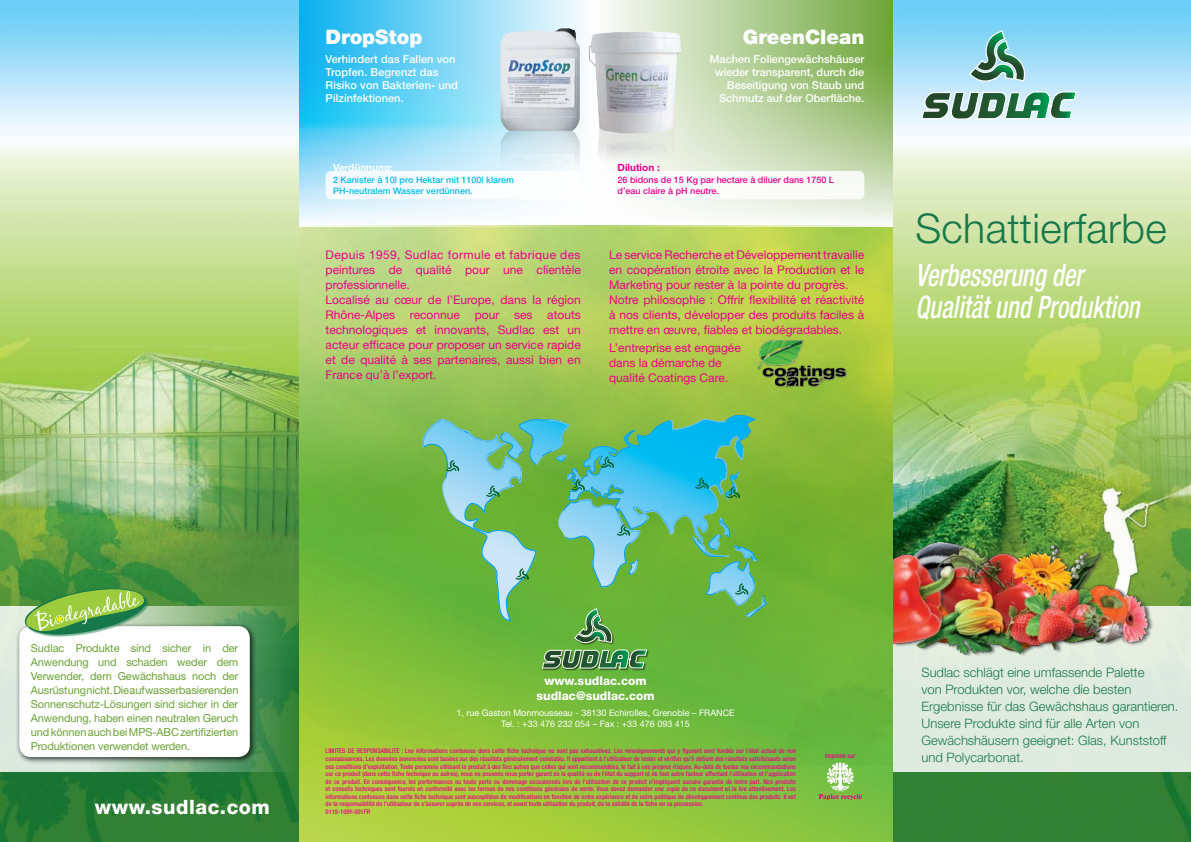
<style>
.page{position:relative;width:1191px;height:842px;background:#fff}
.page>*{position:absolute;margin:0;border:0;box-sizing:border-box;transform-origin:0 0}
.t1{font:300 41px "Helvetica Neue";letter-spacing:.01em;color:#16784a}
.t2{font:italic 500 condensed 31px/32px "Helvetica Neue";color:#fff;scale:.8 1}
.t3{font:900 20px "Helvetica Neue";color:#fff}
.t4{font:800 19.8px "Helvetica Neue";letter-spacing:.025em;color:#fff}
.t5{font:300 13px/17px "Helvetica Neue";color:#16784a}
.t6{font:12px/15px "Helvetica Neue";color:#ec008c}
.t7{font:800 12px/14.4px "Helvetica Neue";color:#fff;text-align:center}
.t8{font:11px/14px "Helvetica Neue";letter-spacing:-.01em;color:#6aa335;text-align:justify}
.t9{font:500 11px/13.2px "Helvetica Neue";color:#fff}
.t10{font:700 10px "Helvetica Neue";color:#fff}
.t11{font:700 10px "Helvetica Neue";color:#ec008c}
.t12{font:9px/10.8px "Helvetica Neue";color:#fff;text-align:center}
.t13{font:500 9px/10.8px "Helvetica Neue";color:#00bcf2}
.t14{font:500 9px/10.8px "Helvetica Neue";color:#ec008c}
.t15{font:500 condensed 6.5px "Helvetica Neue";letter-spacing:.005em;color:#ec008c}
.t16{font:500 condensed 6.4px/7.5px "Helvetica Neue";letter-spacing:.005em;color:#ec008c}
</style>
<div class="page">
<svg style="left:298px;top:766px;width:595px;height:76px;background:#9acb3e"></svg>
<img style="left:298px;top:226px;width:595px;height:540px">
<svg style="left:594px;top:0;width:299px;height:226px;background:#bcd4a4"></svg>
<svg style="left:298px;top:0;width:296px;height:226px;background:#88daf7"></svg>
<img style="left:0;top:0;width:298px;height:842px">
<img style="left:893px;top:0;width:298px;height:842px">
<img style="left:588px;top:133px;width:93px;height:91px">
<img style="left:500px;top:28px;width:80px;height:206px">
<svg style="left:419px;top:415px;width:348px;height:254px;background:#67b870"></svg>
<div style="left:326px;top:171px;width:254px;height:28px;background:#fff;border-radius:6px"></div>
<div style="left:610px;top:171px;width:254px;height:28px;background:#fff;border-radius:6px"></div>
<img style="left:757px;top:341px;width:89px;height:47px">
<svg style="left:818px;top:762px;width:44px;height:38px;background:#9ac373"></svg>
<img style="left:588px;top:32px;width:93px;height:101px">
<svg style="left:0;top:607px;width:299px;height:165px;background:#75ab7b"></svg>
<div style="left:16px;top:623px;width:241px;height:141px;background:#000;opacity:.75"></div>
<div style="left:19px;top:626px;width:231px;height:131px;background:#fff;border-radius:12px"></div>
<svg style="left:22px;top:584px;width:129px;height:53px;background:#83b86b"></svg>
<div style="left:893px;top:607px;width:298px;height:165px;background:#dfebdf"></div>
<svg style="left:921px;top:91px;width:155px;height:29px;background:#7aa592"></svg>
<svg style="left:968px;top:30px;width:57px;height:54px;background:#7bb7b8"></svg>
<div style="left:893px;top:541px;width:264px;height:117px;background:#414142;opacity:.75"></div>
<img style="left:893px;top:543px;width:258px;height:112px">
<h3 class="t3" style="left:326px;top:25px;width:98px">DropStop</h3>
<h3 class="t9" style="left:326px;top:52px;width:134px">Verhindert das Fallen von<br>Tropfen. Begrenzt das<br>Risiko von Bakterien- und<br>Pilzinfektionen.</h3>
<h3 class="t3" style="left:743px;top:25px;width:123px">GreenClean</h3>
<h3 class="t9" style="left:710px;top:52px;width:156px;text-align:right">Machen Foliengewächshäuser wieder transparent, durch die<br>Beseitigung von Staub und<br>Schmutz auf der Oberfläche.</h3>
<h3 class="t10" style="left:333px;top:161px;width:61px">Verdünnung:</h3>
<h3 class="t11" style="left:617px;top:161px;width:44px">Dilution :</h3>
<h3 class="t13" style="left:333px;top:175px;width:182px">2 Kanister à 10l pro Hektar mit 1100l klarem<br>PH-neutralem Wasser verdünnen.</h3>
<h3 class="t14" style="left:617px;top:175px;width:218px">26 bidons de 15 Kg par hectare à diluer dans 1750 L d’eau claire à pH neutre.</h3>
<p class="t6" style="left:326px;top:247px;width:257px">Depuis 1959, Sudlac formule et fabrique des peintures de qualité pour une clientèle professionnelle.<br>Localisé au cœur de l’Europe, dans la région Rhône-Alpes reconnue pour ses atouts technologiques et innovants, Sudlac est un acteur efficace pour proposer un service rapide et de qualité à ses partenaires, aussi bien en France qu’à l’export.</p>
<p class="t6" style="left:609px;top:247px;width:257px">Le service Recherche et Développement travaille en coopération étroite avec la Production et le Marketing pour rester à la pointe du progrès.<br>Notre philosophie : Offrir flexibilité et réactivité à nos clients, développer des produits faciles à mettre en œuvre, fiables et biodégradables.</p>
<h3 class="t6" style="left:609px;top:340px;width:133px">L’entreprise est engagée dans la démarche de qualité Coatings Care.</h3>
<h1 class="t1" style="left:915px;top:203px;width:253px">Schattierfarbe</h1>
<h2 class="t2" style="left:915px;top:259px;width:290px">Verbesserung der<br>Qualitätund Produktion</h2>
<p class="t8" style="left:31px;top:641px;width:209px">Sudlac Produkte sind sicher in der Anwendung und schaden weder dem Verwender, dem Gewächshaus noch der Ausrüstung nicht. Die auf wasserbasierenden Sonnenschutz-Lösungen sind sicher in der Anwendung, haben einen neutralen Geruch und können auch bei MPS-ABC zertifizierten Produktionen verwendet werden.</p>
<h3 class="t4" style="left:95px;top:795px;width:176px">www.sudlac.com</h3>
<h3 class="t7" style="left:536px;top:674px;width:120px">www.sudlac.com sudlac@sudlac.com</h3>
<h3 class="t12" style="left:456px;top:707px;width:280px">1, rue Gaston Monmousseau - 38130 Echirolles, Grenoble – FRANCE<br>Tel. : +33 476 232 054 – Fax : +33 476 093 415</h3>
<p class="t16" style="left:326px;top:747px;width:472px">LIMITES DE RESPONSABILITE : Les informations contenues dans cette fiche technique ne sont pas exhaustives. Les renseignements qui y figurent sont fondés sur l’état actuel de nos connaissances. Les données annoncées sont basées sur des résultats généralement constatés. Il appartient à l’utilisateur de tester et vérifier qu’il obtient des résultats satisfaisants selon ses conditions d’exploitation. Toute personne utilisant le produit à des fins autres que celles qui sont recommandées, le fait à ses propres risques. Au-delà de toutes nos recommandations sur ce produit (dans cette fiche technique ou autres), nous ne pouvons nous porter garant de la qualité ou de l’état du support et de tout autre facteur affectant l’utilisation et l’application de ce produit. En conséquence, les performances ou toute perte ou dommage occasionnés lors de l’utilisation de ce produit n’impliquent aucune garantie de notre part. Nos produits et conseils techniques sont fournis en conformité avec les termes de nos conditions générales de vente. Vous devez demander une copie de ce document et le lire attentivement. Les informations contenues dans cette fiche technique sont susceptibles de modifications en fonction de notre expérience et de notre politique de développement continue des produits. Il est de la responsabilité de l’utilisateur de s’assurer auprès de nos services, et avant toute utilisation du produit, de la validité de la fiche en sa possession.<br>0119-109Y-001FR</p>
<p class="t15" style="left:825px;top:752px;width:32px">Imprimé sur</p>
<h3 class="t5" style="left:921px;top:663px;width:258px">Sudlac schlägt eine umfassende Palette<br>von Produkten vor, welche die besten Ergebnisse für das Gewächshaus garantieren.<br>Unsere Produkte sind für alle Arten von Gewächshäusern geeignet: Glas, Kunststoff und Polycarbonat.</h3>
</div>
